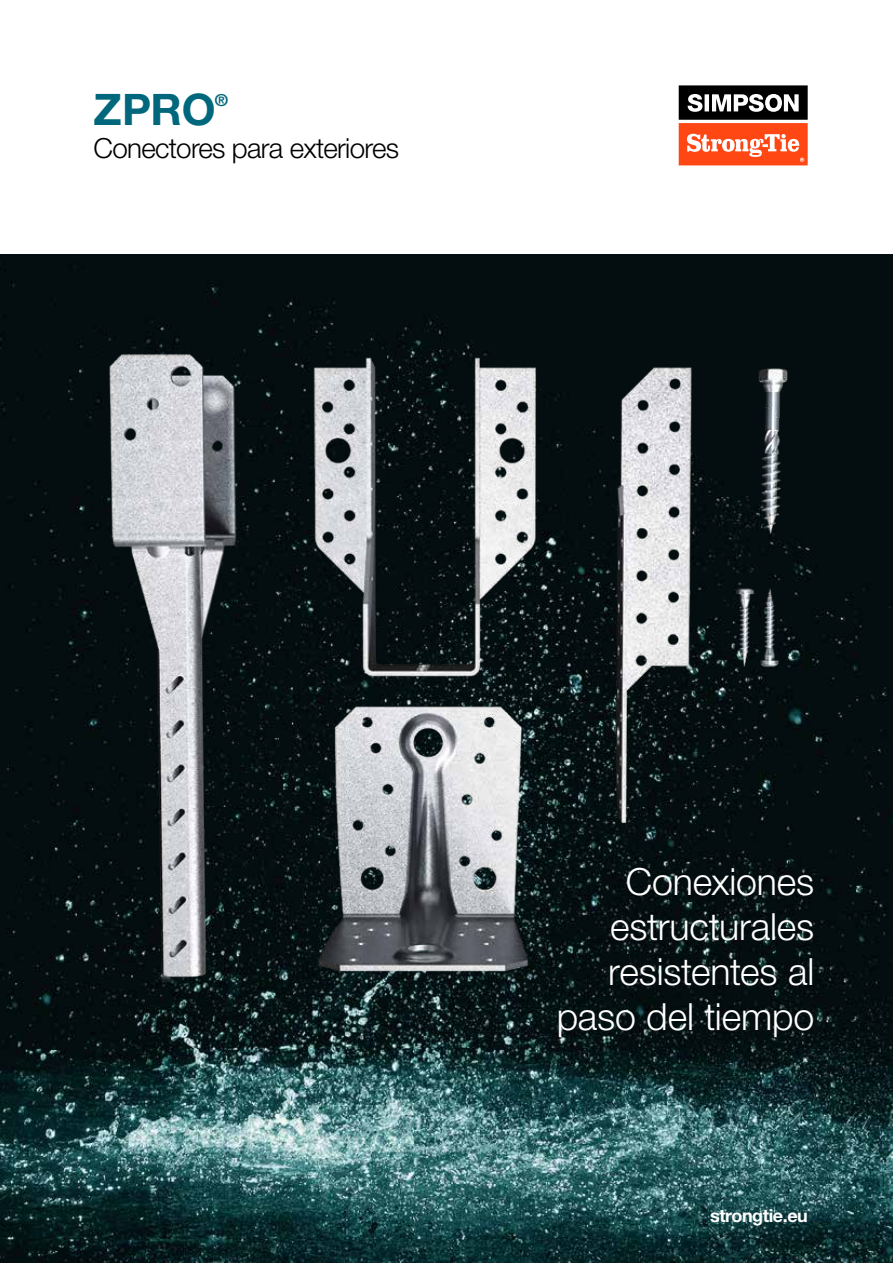
<style>
.page{position:relative;width:893px;height:1263px;background:#fff}
.page>*{position:absolute;margin:0;border:0;box-sizing:border-box;transform-origin:0 0}
.t1{font:700 43.5px "Helvetica Neue LT Std";color:#00677c}
.t2{font:300 37.5px/45px "Helvetica Neue LT Std";letter-spacing:-.005em;color:#fff;text-align:right}
.t3{font:300 27.75px "Helvetica Neue LT Std";letter-spacing:-.025em;color:#000}
.t4{font:700 18px "Helvetica Neue LT Std";letter-spacing:-.025em;color:#fff}
.t5{font:700 16.65px "Helvetica Neue LT Std";color:#00677c}
</style>
<div class="page">
<img style="left:0;top:254px;width:893px;height:1009px">
<img style="left:83px;top:324px;width:727px;height:675px">
<svg style="left:679px;top:85px;width:129px;height:80px"></svg>
<p class="t1" style="left:94px;top:82px;width:124px">ZPRO</p>
<p class="t5" style="left:215px;top:90px;width:15px">®</p>
<p class="t3" style="left:94px;top:132px;width:307px">Conectores para exteriores</p>
<p class="t2" style="left:557px;top:859px;width:259px">Conexiones estructurales resistentes al paso del tiempo</p>
<p class="t4" style="left:710px;top:1204px;width:99px">strongtie.eu</p>
</div>
